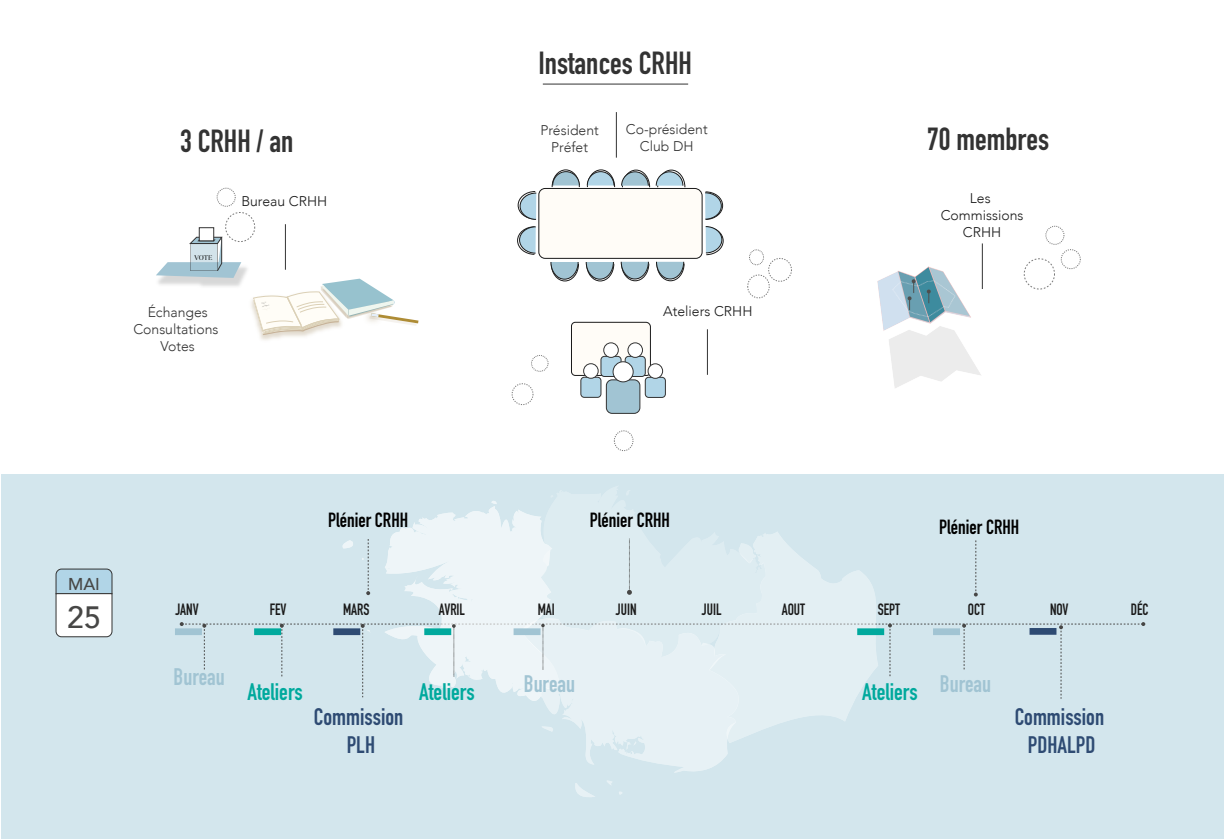
<style>
.page{position:relative;width:1224px;height:839px;background:#fff}
.page>*{position:absolute;margin:0;border:0;box-sizing:border-box;transform-origin:0 0}
.t1{font:700 31.5px "DIN Condensed";color:#333}
.t2{font:500 30.8px "Avenir";color:#474746}
.t3{font:700 23.62px/28.3px "DIN Condensed";color:#2e4b73;text-align:center}
.t4{font:700 23.62px "DIN Condensed";color:#00a99d}
.t5{font:700 23.62px "DIN Condensed";color:#a1c4d3}
.t6{font:700 20.12px "DIN Condensed";color:#000}
.t7{font:500 17.15px "Avenir";color:#474746}
.t8{font:700 16.1px "DIN Condensed";color:#1a1a1a;scale:.91 1}
.t9{font:300 14px/16.8px "Avenir";color:#333;text-align:center}
.t10{font:300 14px/16.8px "Avenir";color:#1a1a1a;text-align:center}
.t11{font:6.83px "TT Ramillas Trl Variable Roman";color:#000}
</style>
<div class="page">
<div style="left:2px;top:474px;width:1221px;height:364px;background:#d3e6ed"></div>
<img style="left:877px;top:266px;width:104px;height:122px">
<img style="left:251px;top:299px;width:61px;height:41px">
<svg style="left:56px;top:568px;width:56px;height:69px;background:#d8e4ea"></svg>
<div style="left:1023px;top:258px;width:31px;height:31px;border:1px dashed #797979;border-radius:50%"></div>
<div style="left:747px;top:275px;width:22px;height:23px;border:1px dashed #797979;border-radius:50%"></div>
<div style="left:1045px;top:226px;width:18px;height:18px;border:1px dashed #797979;border-radius:50%"></div>
<div style="left:531px;top:355px;width:17px;height:16px;border:1px dashed #797979;border-radius:50%"></div>
<div style="left:512px;top:383px;width:21px;height:21px;border:1px dashed #797979;border-radius:50%"></div>
<div style="left:749px;top:250px;width:14px;height:15px;border:1px dashed #797979;border-radius:50%"></div>
<svg style="left:517px;top:169px;width:206px;height:112px"></svg>
<div style="left:768px;top:258px;width:23px;height:23px;border:1px dashed #797979;border-radius:50%"></div>
<div style="left:1061px;top:249px;width:19px;height:20px;border:1px dashed #797979;border-radius:50%"></div>
<div style="left:225px;top:212px;width:30px;height:30px;border:1px dashed #797979;border-radius:50%"></div>
<div style="left:217px;top:188px;width:18px;height:18px;border:1px dashed #797979;border-radius:50%"></div>
<div style="left:614px;top:430px;width:19px;height:20px;border:1px dashed #797979;border-radius:50%"></div>
<img style="left:158px;top:267px;width:89px;height:20px">
<svg style="left:156px;top:237px;width:85px;height:41px"></svg>
<div style="left:199px;top:227px;width:15px;height:14px;background:#fff;border:1px solid #333"></div>
<svg style="left:180px;top:501px;width:965px;height:295px"></svg>
<div style="left:175px;top:628px;width:27px;height:7px;background:#a1c4d3"></div>
<div style="left:254px;top:628px;width:27px;height:7px;background:#00a99d"></div>
<div style="left:333px;top:628px;width:27px;height:7px;background:#2e4b73"></div>
<div style="left:424px;top:628px;width:27px;height:7px;background:#00a99d"></div>
<div style="left:513px;top:628px;width:27px;height:7px;background:#a1c4d3"></div>
<div style="left:857px;top:628px;width:27px;height:7px;background:#00a99d"></div>
<div style="left:932px;top:628px;width:27px;height:7px;background:#a1c4d3"></div>
<hr style="left:542px;top:84px;width:146px;height:1px;background:#333">
<div style="left:1029px;top:627px;width:27px;height:7px;background:#2e4b73"></div>
<div style="left:571px;top:322px;width:79px;height:53px;background:#fffcf7;border-radius:4px"></div>
<div style="left:571px;top:322px;width:79px;height:53px;border:1px solid #1a1a1a;border-radius:4px"></div>
<div style="left:645px;top:377px;width:20px;height:20px;background:#b1d5e7;border-radius:3px"></div>
<div style="left:645px;top:377px;width:20px;height:20px;border:1px solid #333;border-radius:3px"></div>
<div style="left:648px;top:363px;width:14px;height:15px;border:1px solid #333;border-radius:50%"></div>
<div style="left:601px;top:356px;width:20px;height:20px;background:#b1d5e7;border-radius:3px"></div>
<div style="left:600px;top:356px;width:21px;height:20px;border:1px solid #333;border-radius:3px"></div>
<div style="left:603px;top:343px;width:15px;height:14px;background:#fff;border-radius:50%"></div>
<div style="left:603px;top:342px;width:15px;height:15px;border:1px solid #333;border-radius:50%"></div>
<div style="left:625px;top:356px;width:20px;height:20px;background:#b1d5e7;border-radius:3px"></div>
<div style="left:625px;top:356px;width:20px;height:20px;border:1px solid #333;border-radius:3px"></div>
<div style="left:628px;top:343px;width:14px;height:14px;background:#fff;border-radius:50%"></div>
<div style="left:627px;top:342px;width:15px;height:15px;border:1px solid #333;border-radius:50%"></div>
<div style="left:606px;top:380px;width:34px;height:33px;background:#a1c4d3;border-radius:6px"></div>
<div style="left:606px;top:379px;width:34px;height:34px;border:1px solid #333;border-radius:6px"></div>
<div style="left:613px;top:361px;width:20px;height:21px;background:#fff;border-radius:50%"></div>
<div style="left:613px;top:361px;width:20px;height:21px;border:1px solid #333;border-radius:50%"></div>
<div style="left:581px;top:377px;width:20px;height:20px;background:#b1d5e7;border-radius:3px"></div>
<div style="left:580px;top:377px;width:21px;height:20px;border:1px solid #333;border-radius:3px"></div>
<div style="left:583px;top:363px;width:15px;height:15px;background:#fff;border-radius:50%"></div>
<div style="left:583px;top:363px;width:15px;height:15px;border:1px solid #333;border-radius:50%"></div>
<svg style="left:253px;top:278px;width:165px;height:56px"></svg>
<h1 class="t1" style="left:538px;top:42px;width:155px">Instances CRHH</h1>
<p class="t9" style="left:540px;top:121px;width:60px">Président<br>Préfet</p>
<p class="t9" style="left:626px;top:121px;width:83px">Co-président<br>Club DH</p>
<h1 class="t1" style="left:180px;top:120px;width:115px">3 CRHH / an</h1>
<h1 class="t1" style="left:927px;top:118px;width:123px">70 membres</h1>
<p class="t11" style="left:194px;top:253px;width:19px">VOTE</p>
<p class="t10" style="left:241px;top:192px;width:87px">Bureau CRHH</p>
<p class="t9" style="left:148px;top:304px;width:62px">Échanges</p>
<p class="t10" style="left:663px;top:302px;width:91px">Ateliers CRHH</p>
<p class="t9" style="left:133px;top:321px;width:87px">Consultations<br>Votes</p>
<p class="t10" style="left:940px;top:190px;width:84px">Les<br>Commissions<br>CRHH</p>
<p class="t7" style="left:68px;top:569px;width:33px">MAI</p>
<h2 class="t2" style="left:67px;top:590px;width:35px">25</h2>
<h3 class="t6" style="left:328px;top:506px;width:81px">Plénier CRHH</h3>
<h3 class="t6" style="left:590px;top:506px;width:81px">Plénier CRHH</h3>
<h3 class="t6" style="left:939px;top:512px;width:81px">Plénier CRHH</h3>
<p class="t8" style="left:175px;top:598px;width:27px">JANV</p>
<p class="t8" style="left:270px;top:598px;width:20px">FEV</p>
<p class="t8" style="left:343px;top:598px;width:31px">MARS</p>
<p class="t8" style="left:439px;top:598px;width:30px">AVRIL</p>
<p class="t8" style="left:537px;top:598px;width:20px">MAI</p>
<p class="t8" style="left:616px;top:598px;width:24px">JUIN</p>
<p class="t8" style="left:701px;top:598px;width:23px">JUIL</p>
<p class="t8" style="left:781px;top:598px;width:27px">AOUT</p>
<p class="t8" style="left:877px;top:598px;width:26px">SEPT</p>
<p class="t8" style="left:967px;top:598px;width:20px">OCT</p>
<p class="t8" style="left:1049px;top:598px;width:22px">NOV</p>
<p class="t8" style="left:1130px;top:598px;width:21px">DÉC</p>
<h3 class="t5" style="left:174px;top:660px;width:53px">Bureau</h3>
<h3 class="t4" style="left:247px;top:675px;width:57px">Ateliers</h3>
<h3 class="t3" style="left:314px;top:701px;width:91px">Commission<br>PLH</h3>
<h3 class="t5" style="left:524px;top:667px;width:53px">Bureau</h3>
<h3 class="t5" style="left:939px;top:667px;width:53px">Bureau</h3>
<h3 class="t4" style="left:419px;top:676px;width:57px">Ateliers</h3>
<h3 class="t4" style="left:862px;top:676px;width:57px">Ateliers</h3>
<h3 class="t3" style="left:1014px;top:702px;width:91px">Commission<br>PDHALPD</h3>
</div>
